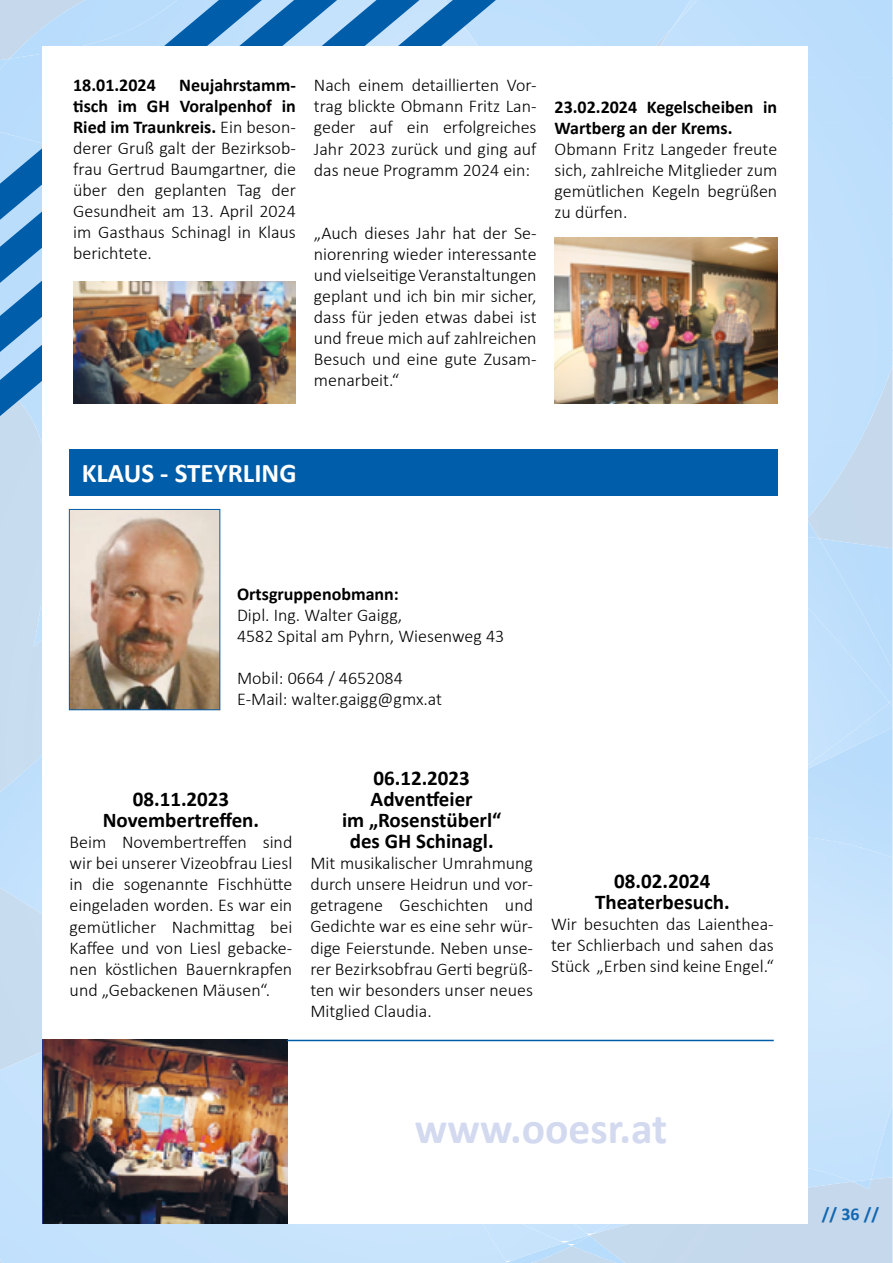
<style>
.page{position:relative;width:893px;height:1263px;background:#fff}
.page>*{position:absolute;margin:0;border:0;box-sizing:border-box;transform-origin:0 0}
.t1{font:700 43.5px "Calibri";color:#d3daf0}
.t2{font:700 27px "Calibri";color:#fff}
.t3{font:700 21px/21px "Calibri";color:#000;text-align:center}
.t4{font:300 18px/21px "Calibri";color:#000;text-align:justify}
.t5{font:700 18px/21px "Calibri";color:#000}
.t6{font:700 18px "Calibri";color:#005da9}
.s1{font-weight:700}
</style>
<div class="page">
<img style="left:808px;top:442px;width:41px;height:74px">
<div style="left:808px;top:350px;width:84px;height:46px;background:#c1e0fc"></div>
<img style="left:808px;top:395px;width:73px;height:47px">
<img style="left:848px;top:440px;width:12px;height:23px">
<div style="left:0;top:426px;width:42px;height:45px;background:#c7dbee"></div>
<div style="left:556px;top:0;width:143px;height:46px;background:#bedffc"></div>
<img style="left:672px;top:0;width:36px;height:28px">
<img style="left:0;top:999px;width:507px;height:264px">
<img style="left:0;top:514px;width:42px;height:484px">
<img style="left:808px;top:519px;width:11px;height:16px">
<div style="left:808px;top:535px;width:84px;height:168px;background:#bedefc"></div>
<img style="left:507px;top:775px;width:385px;height:488px">
<img style="left:589px;top:834px;width:303px;height:399px">
<img style="left:472px;top:1241px;width:92px;height:20px">
<img style="left:564px;top:1241px;width:25px;height:3px">
<div style="left:462px;top:1224px;width:127px;height:17px;background:#c8e3fc"></div>
<div style="left:808px;top:703px;width:84px;height:72px;background:#c0e0fc"></div>
<svg style="left:890px;top:700px;width:2px;height:6px"></svg>
<svg style="left:0;top:0;width:530px;height:426px;background:#6ea7d7"></svg>
<svg style="left:0;top:0;width:310px;height:321px;background:#85b7e2"></svg>
<div style="left:43px;top:46px;width:765px;height:1178px;background:#fff"></div>
<img style="left:73px;top:281px;width:223px;height:123px">
<img style="left:555px;top:237px;width:222px;height:167px">
<img style="left:44px;top:1040px;width:243px;height:184px">
<div style="left:69px;top:449px;width:708px;height:46px;background:#005da9"></div>
<img style="left:71px;top:511px;width:147px;height:197px">
<div style="left:69px;top:509px;width:151px;height:201px;border:1px solid #005da9"></div>
<hr style="left:287px;top:1040px;width:487px;height:1px;background:#005da9">
<p class="t4" style="left:73px;top:75px;width:224px;text-indent:106px"><span class="s1">Neujahrstamm&shy;tisch im GH Voralpenhof in Ried im Traunkreis.</span> Ein beson&shy;derer Gruß galt der Bezirksob&shy;frau Gertrud Baumgartner, die über den geplanten Tag der Gesundheit am 13. April 2024 im Gasthaus Schinagl in Klaus berichtete.</p>
<p class="t4" style="left:314px;top:75px;width:224px">Nach einem detaillierten Vor&shy;trag blickte Obmann Fritz Lan&shy;geder auf ein erfolgreiches Jahr 2023 zurück und ging auf das neue Programm 2024 ein:</p>
<p class="t5" style="left:73px;top:75px;width:84px">18.01.2024</p>
<p class="t4" style="left:314px;top:222px;width:224px">„Auch dieses Jahr hat der Se&shy;niorenring wieder interessante und vielseitige Veranstaltungen geplant und ich bin mir sicher, dass für jeden etwas dabei ist und freue mich auf zahlreichen Besuch und eine gute Zusam&shy;menarbeit.“</p>
<p class="t5" style="left:555px;top:96px;width:224px">23.02.2024 Kegelscheiben in<br>Wartberg an der Krems.</p>
<p class="t4" style="left:555px;top:138px;width:224px">Obmann Fritz Langeder freute sich, zahlreiche Mitglieder zum gemütlichen Kegeln begrüßen zu dürfen.</p>
<h2 class="t2" style="left:82px;top:454px;width:216px">KLAUS - STEYRLING</h2>
<p class="t5" style="left:237px;top:584px;width:163px">Ortsgruppenobmann:</p>
<p class="t4" style="left:237px;top:605px;width:269px">Dipl. Ing. Walter Gaigg,<br>4582 Spital am Pyhrn, Wiesenweg 43</p>
<p class="t4" style="left:237px;top:668px;width:207px">Mobil: 0664 / 4652084<br>E-Mail: walter.gaigg@gmx.at</p>
<p class="t3" style="left:103px;top:789px;width:158px">08.11.2023<br>Novembertreffen.</p>
<p class="t4" style="left:70px;top:832px;width:224px">Beim Novembertreffen sind wir bei unserer Vizeobfrau Liesl in die sogenannte Fischhütte eingeladen worden. Es war ein gemütlicher Nachmittag bei Kaffee und von Liesl gebacke&shy;nen köstlichen Bauernkrapfen und „Gebackenen Mäusen“.</p>
<p class="t3" style="left:342px;top:768px;width:161px">06.12.2023<br>Adventfeier<br>im „Rosenstüberl“ des GH Schinagl.</p>
<p class="t4" style="left:310px;top:853px;width:224px">Mit musikalischer Umrahmung durch unsere Heidrun und vor&shy;getragene Geschichten und Gedichte war es eine sehr wür&shy;dige Feierstunde. Neben unse&shy;rer Bezirksobfrau Gerti begrüß&shy;ten wir besonders unser neues Mitglied Claudia.</p>
<p class="t3" style="left:595px;top:870px;width:136px">08.02.2024<br>Theaterbesuch.</p>
<p class="t4" style="left:551px;top:913px;width:224px">Wir besuchten das Laienthea&shy;ter Schlierbach und sahen das Stück „Erben sind keine Engel.“</p>
<h1 class="t1" style="left:415px;top:1097px;width:254px">www.ooesr.at</h1>
<p class="t6" style="left:822px;top:1201px;width:59px">// 36 //</p>
</div>
